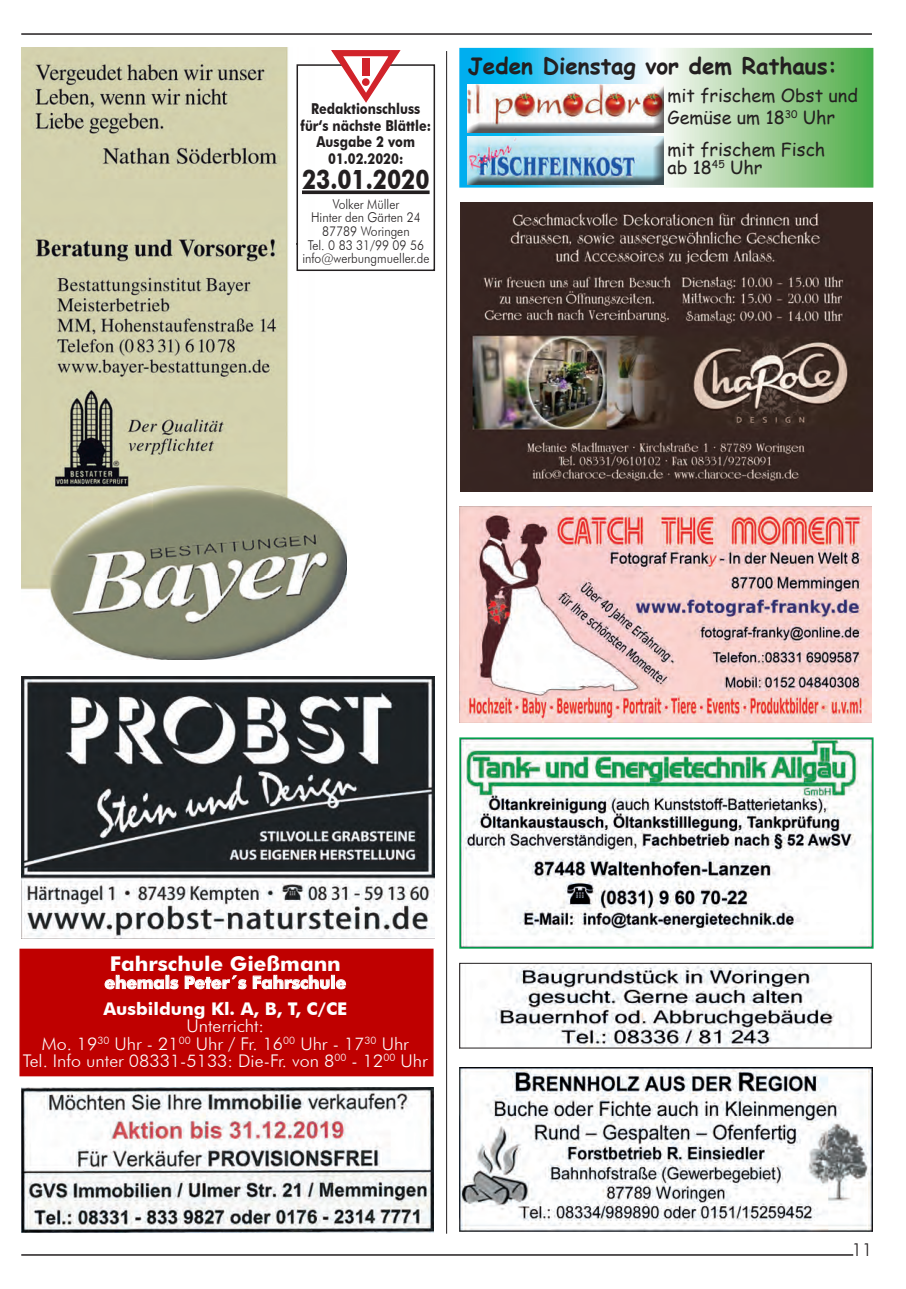
<style>
.page{position:relative;width:906px;height:1289px;background:#fff}
.page>*{position:absolute;margin:0;border:0;box-sizing:border-box;transform-origin:0 0}
.t1{font:700 27px "Futura BT";color:#231f20;scale:.84 1}
.t2{font:700 22.5px "Comic Sans MS";color:#231f20}
.t3{font:700 20.4px "Futura BT";color:#fff}
.t4{font:18px/21.6px "Comic Sans MS";color:#231f20}
.t5{font:300 18px "Futura BT";color:#231f20}
.t6{font:300 17.4px/17.4px "Futura BT";color:#fff;text-align:center}
.t7{font:700 17.4px "Futura BT";color:#fff}
.t8{font:700 15px "Futura BT";color:#231f20;scale:.84 1}
.t9{font:300 13.5px "Futura BT";color:#231f20;scale:.9 1}
.s1{font-weight:700}
</style>
<div class="page">
<img style="left:22px;top:48px;width:324px;height:611px">
<hr style="left:21px;top:33px;width:851px;height:2px;background:#231f20">
<hr style="left:21px;top:1254px;width:832px;height:1px;background:#231f20">
<hr style="left:446px;top:51px;width:1px;height:1182px;background:#231f20">
<svg style="left:296px;top:49px;width:140px;height:223px"></svg>
<div style="left:362px;top:58px;width:7px;height:18px;background:#d1232a"></div>
<div style="left:362px;top:78px;width:7px;height:8px;background:#d1232a;border-radius:50%"></div>
<img style="left:21px;top:676px;width:413px;height:262px">
<img style="left:460px;top:1067px;width:412px;height:164px">
<img style="left:459px;top:506px;width:413px;height:216px">
<img style="left:462px;top:740px;width:408px;height:205px">
<div style="left:459px;top:737px;width:414px;height:211px;border:2px solid #00a54f"></div>
<img style="left:495px;top:964px;width:340px;height:82px">
<div style="left:459px;top:962px;width:413px;height:86px;border:1px solid #231f20"></div>
<img style="left:460px;top:202px;width:412px;height:290px">
<svg style="left:462px;top:51px;width:408px;height:134px;background:#95d1b0"></svg>
<div style="left:459px;top:48px;width:414px;height:140px;border:2px solid #fff"></div>
<div style="left:466px;top:85px;width:198px;height:48px;background:#231f20;opacity:.75"></div>
<div style="left:467px;top:135px;width:197px;height:47px;background:#fff;opacity:.75"></div>
<div style="left:467px;top:136px;width:197px;height:50px;background:#231f20;opacity:.75"></div>
<div style="left:19px;top:948px;width:414px;height:128px;background:#bf0000;border:1px solid #bf0000"></div>
<svg style="left:104px;top:974px;width:60px;height:15px"></svg>
<svg style="left:170px;top:974px;width:176px;height:15px"></svg>
<img style="left:21px;top:1087px;width:412px;height:145px">
<p class="t8" style="left:311px;top:100px;width:131px">Redaktionschluss</p>
<p class="t8" style="left:300px;top:116px;width:157px">für‘s nächste Blättle:</p>
<p class="t8" style="left:316px;top:133px;width:119px">Ausgabe 2 vom</p>
<p class="t8" style="left:328px;top:149px;width:91px">01.02.2020:</p>
<p class="t1" style="left:302px;top:163px;width:153px">23.01.2020</p>
<p class="t9" style="left:333px;top:196px;width:75px">Volker Müller</p>
<p class="t9" style="left:311px;top:209px;width:123px">Hinter den Gärten 24</p>
<p class="t9" style="left:322px;top:223px;width:99px">87789 Woringen</p>
<p class="t9" style="left:308px;top:236px;width:131px">Tel. 0 83 31/99 09 56</p>
<p class="t9" style="left:302px;top:250px;width:143px">info@werbungmueller.de</p>
<p class="t2" style="left:468px;top:49px;width:371px">Jeden Dienstag vor dem Rathaus:</p>
<p class="t4" style="left:667px;top:84px;width:192px">mit frischem Obst und<br>Gemüse um 18<sup>30</sup> Uhr</p>
<p class="t4" style="left:667px;top:138px;width:159px">mit frischem Fisch</p>
<p class="t4" style="left:667px;top:156px;width:96px">ab 18<sup>45</sup> Uhr</p>
<p class="t3" style="left:110px;top:951px;width:232px">Fahrschule Gießmann</p>
<p class="t7" style="left:104px;top:971px;width:243px">ehemals Peter´s Fahrschule</p>
<p class="t6" style="left:23px;top:999px;width:406px"><span class="s1">Ausbildung Kl. A, B, T, C/CE<br></span>Unterricht:<br>Mo. 19<sup>30</sup> Uhr - 21<sup>00</sup> Uhr / Fr. 16<sup>00</sup> Uhr - 17<sup>30</sup> Uhr<br>Tel. Info unter 08331-5133: Die-Fr. von 8<sup>00</sup> - 12<sup>00</sup> Uhr</p>
<p class="t5" style="left:852px;top:1238px;width:22px">11</p>
</div>
